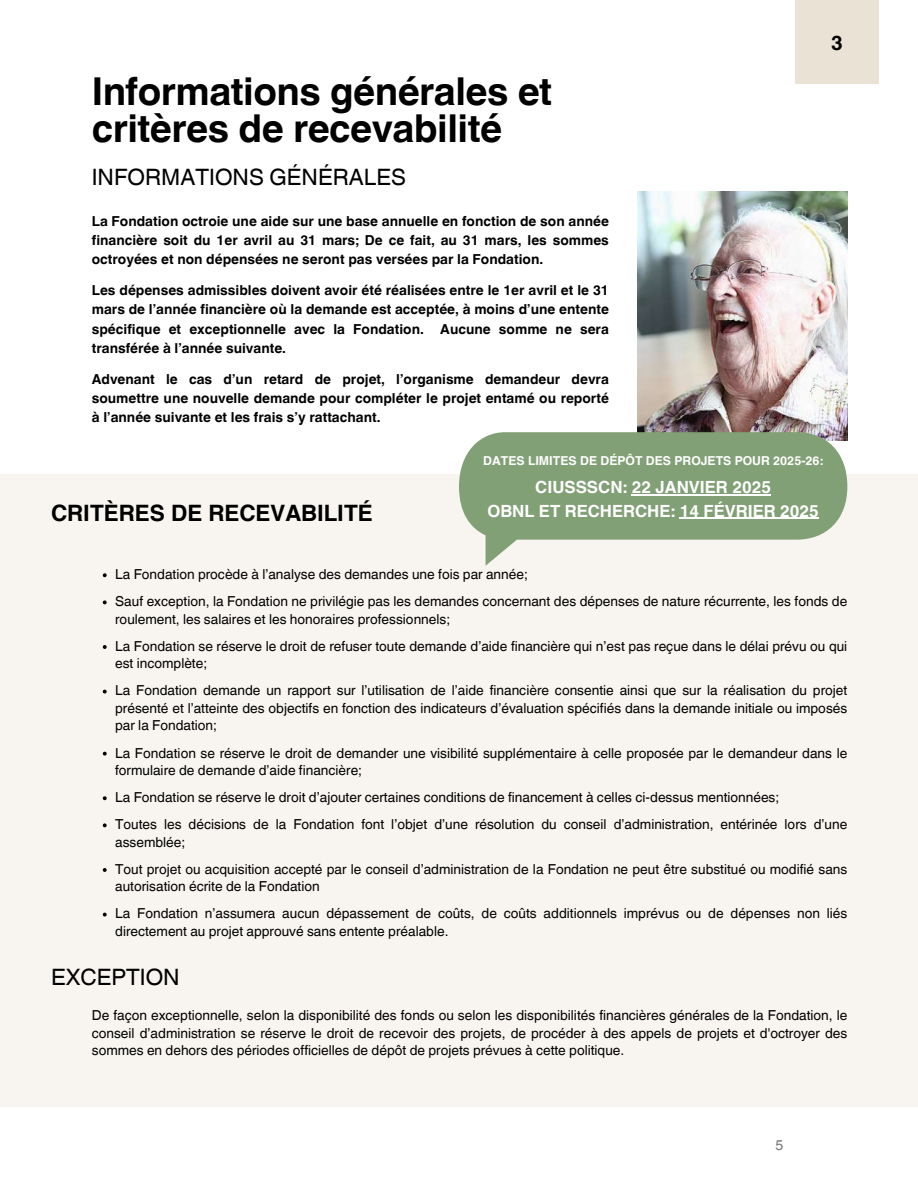
<style>
.page{position:relative;width:918px;height:1188px;background:#fff}
.page>*{position:absolute;margin:0;border:0;box-sizing:border-box;transform-origin:0 0}
.t1{font:700 38.4px/37.2px "Helvetica World";letter-spacing:-.015em;color:#000}
.t2{font:22.5px "Helvetica World";color:#000}
.t3{font:700 22.5px "Helvetica World";color:#000}
.t4{font:700 20.4px "Helvetica World";color:#000}
.t5{font:700 16.8px/23.7px "Helvetica World";color:#fff;text-align:center}
.t6{font:14.1px "Helvetica World";color:#737373}
.t7{font:13.8px/27.2px "Helvetica World";color:#000}
.t8{font:700 13.8px/19.4px "Helvetica World";color:#000;text-align:justify}
.t9{font:700 12.3px "Helvetica World";color:#fff}
</style>
<div class="page">
<div style="left:0;top:474px;width:918px;height:633px;background:#f8f5f1"></div>
<img style="left:638px;top:191px;width:209px;height:241px">
<div style="left:795px;top:0;width:84px;height:84px;background:#ebe2d6"></div>
<svg style="left:459px;top:432px;width:388px;height:108px;background:#88a47c"></svg>
<hr style="left:632px;top:494px;width:139px;height:1px;background:#fff">
<hr style="left:680px;top:518px;width:139px;height:1px;background:#fff">
<svg style="left:103px;top:573px;width:4px;height:4px"></svg>
<svg style="left:103px;top:600px;width:4px;height:4px"></svg>
<svg style="left:103px;top:645px;width:4px;height:4px"></svg>
<svg style="left:103px;top:690px;width:4px;height:4px"></svg>
<svg style="left:103px;top:752px;width:4px;height:4px"></svg>
<svg style="left:103px;top:796px;width:4px;height:4px"></svg>
<svg style="left:103px;top:823px;width:4px;height:4px"></svg>
<svg style="left:103px;top:868px;width:4px;height:4px"></svg>
<svg style="left:103px;top:913px;width:4px;height:4px"></svg>
<h1 class="t1" style="left:92px;top:69px;width:462px">Informations générales et critères de recevabilité</h1>
<h2 class="t2" style="left:92px;top:164px;width:316px">INFORMATIONS GÉNÉRALES</h2>
<p class="t8" style="left:92px;top:210px;width:519px">La Fondation octroie une aide sur une base annuelle en fonction de son année financière soit du 1er avril au 31 mars; De ce fait, au 31 mars, les sommes octroyées et non dépensées ne seront pas versées par la Fondation.</p>
<p class="t8" style="left:92px;top:279px;width:519px">Les dépenses admissibles doivent avoir été réalisées entre le 1er avril et le 31 mars de l’année financière où la demande est acceptée, à moins d’une entente spécifique et exceptionnelle avec la Fondation. Aucune somme ne sera transférée à l’année suivante.</p>
<p class="t8" style="left:92px;top:368px;width:519px">Advenant le cas d’un retard de projet, l’organisme demandeur devra soumettre une nouvelle demande pour compléter le projet entamé ou reporté à l’année suivante et les frais s’y rattachant.</p>
<h3 class="t4" style="left:831px;top:26px;width:13px">3</h3>
<h2 class="t3" style="left:51px;top:495px;width:323px">CRITÈRES DE RECEVABILITÉ</h2>
<p class="t9" style="left:483px;top:451px;width:341px">DATES LIMITES DE DÉPÔT DES PROJETS POUR 2025-26:</p>
<p class="t5" style="left:487px;top:474px;width:333px">CIUSSSCN: 22 JANVIER 2025<br>OBNL ET RECHERCHE: 14 FÉVRIER 2025</p>
<p class="t7" style="left:115px;top:561px;width:734px">La Fondation procède à l’analyse des demandes une fois par année;<br>Sauf exception, la Fondation ne privilégie pas les demandes concernant des dépenses de nature récurrente, les fonds de</p>
<p class="t7" style="left:115px;top:605px;width:734px">roulement, les salaires et les honoraires professionnels;<br>La Fondation se réserve le droit de refuser toute demande d’aide financière qui n’est pas reçue dans le délai prévu ou qui</p>
<p class="t7" style="left:115px;top:650px;width:734px">est incomplète;<br>La Fondation demande un rapport sur l’utilisation de l’aide financière consentie ainsi que sur la réalisation du projet</p>
<p class="t7" style="left:115px;top:699px;width:734px;line-height:17.4px">présenté et l’atteinte des objectifs en fonction des indicateurs d’évaluation spécifiés dans la demande initiale ou imposés par la Fondation;</p>
<p class="t7" style="left:115px;top:744px;width:734px;line-height:17.4px">La Fondation se réserve le droit de demander une visibilité supplémentaire à celle proposée par le demandeur dans le formulaire de demande d’aide financière;</p>
<p class="t7" style="left:115px;top:784px;width:734px">La Fondation se réserve le droit d’ajouter certaines conditions de financement à celles ci-dessus mentionnées;<br>Toutes les décisions de la Fondation font l’objet d’une résolution du conseil d’administration, entérinée lors d’une</p>
<p class="t7" style="left:115px;top:828px;width:734px">assemblée;<br>Tout projet ou acquisition accepté par le conseil d’administration de la Fondation ne peut être substitué ou modifié sans</p>
<p class="t7" style="left:115px;top:873px;width:734px">autorisation écrite de la Fondation<br>La Fondation n’assumera aucun dépassement de coûts, de coûts additionnels imprévus ou de dépenses non liés</p>
<p class="t7" style="left:115px;top:918px;width:335px">directement au projet approuvé sans entente préalable.</p>
<h2 class="t2" style="left:51px;top:964px;width:130px">EXCEPTION</h2>
<p class="t7" style="left:92px;top:1007px;width:757px;line-height:17.4px;text-align:justify">De façon exceptionnelle, selon la disponibilité des fonds ou selon les disponibilités financières générales de la Fondation, le conseil d’administration se réserve le droit de recevoir des projets, de procéder à des appels de projets et d'octroyer des sommes en dehors des périodes officielles de dépôt de projets prévues à cette politique.</p>
<p class="t6" style="left:776px;top:1137px;width:9px">5</p>
</div>
